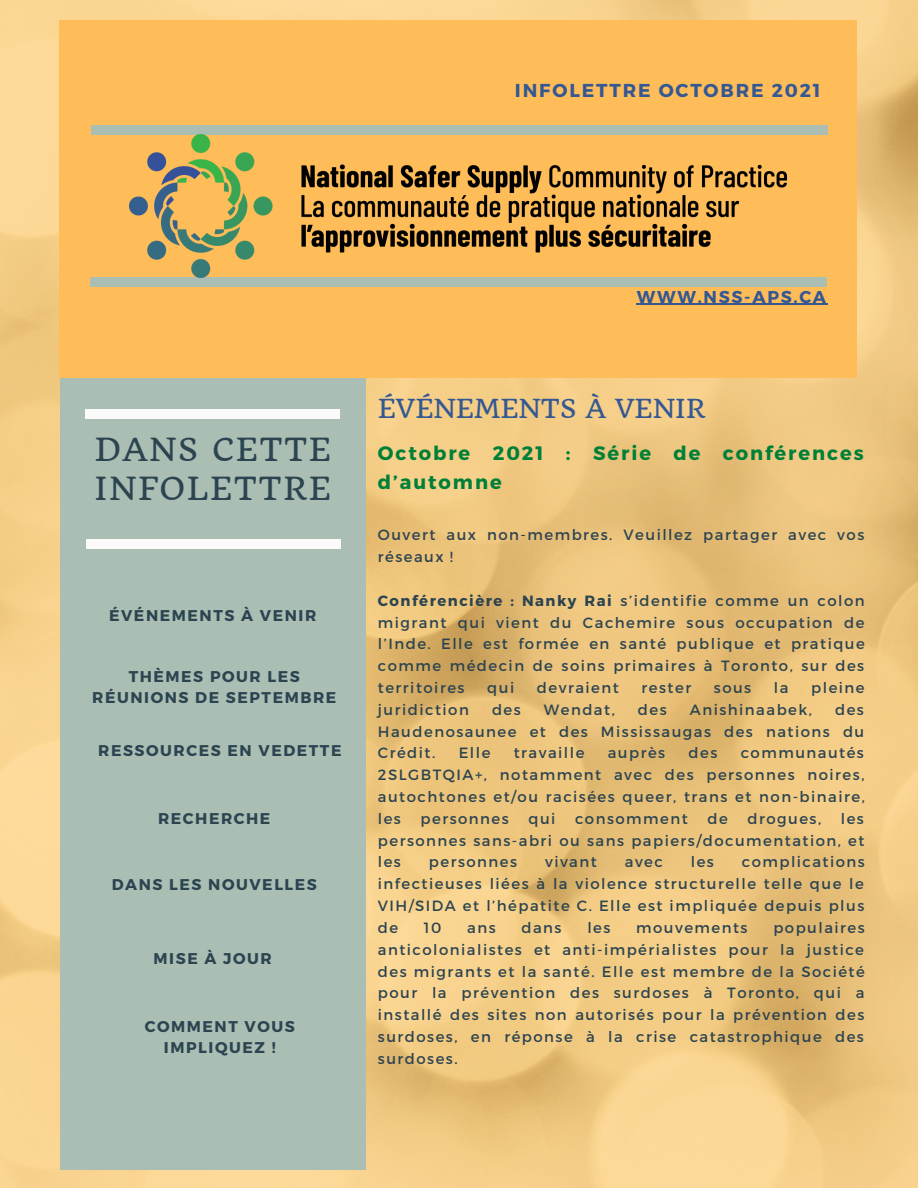
<style>
.page{position:relative;width:918px;height:1188px;background:#fff}
.page>*{position:absolute;margin:0;border:0;box-sizing:border-box;transform-origin:0 0}
.t1{font:31.2px/39.2px "Quando";letter-spacing:.05em;color:#2c4450}
.t2{font:25.65px "Quando";color:#355893}
.t3{font:700 19.5px/28.7px "Montserrat";letter-spacing:.1em;color:#008037}
.t4{font:700 18.75px "Montserrat";letter-spacing:.1em;color:#355893}
.t5{font:700 17.1px "Montserrat";letter-spacing:.1em;color:#355893}
.t6{font:700 15.6px/21.1px "Montserrat";letter-spacing:.1em;color:#2c4450;text-align:center}
.t7{font:14.85px/21.8px "Montserrat";letter-spacing:.1em;color:#2c4450;text-align:justify}
.s1{font-weight:700}
</style>
<div class="page">
<img style="left:0;top:0;width:918px;height:1188px">
<div style="left:60px;top:20px;width:797px;height:358px;background:#ffbd59"></div>
<div style="left:60px;top:378px;width:305px;height:792px;background:#aabeb3"></div>
<div style="left:91px;top:126px;width:736px;height:9px;background:#aabeb3"></div>
<div style="left:90px;top:278px;width:737px;height:9px;background:#aabeb3"></div>
<div style="left:85px;top:409px;width:254px;height:9px;background:#fafafa"></div>
<div style="left:86px;top:539px;width:255px;height:9px;background:#fafafa"></div>
<img style="left:130px;top:134px;width:657px;height:143px">
<hr style="left:637px;top:304px;width:191px;height:1px;background:#355893">
<p class="t4" style="left:515px;top:78px;width:307px">INFOLETTRE OCTOBRE 2021</p>
<p class="t5" style="left:637px;top:285px;width:191px">WWW.NSS-APS.CA</p>
<p class="t1" style="left:95px;top:430px;width:238px">DANS CETTE<br>INFOLETTRE</p>
<p class="t6" style="left:109px;top:604px;width:209px">ÉVÉNEMENTS À VENIR</p>
<p class="t6" style="left:92px;top:665px;width:246px">THÈMES POUR LES<br>RÉUNIONS DE SEPTEMBRE</p>
<p class="t6" style="left:98px;top:739px;width:245px">RESSOURCES EN VEDETTE</p>
<p class="t6" style="left:158px;top:807px;width:114px">RECHERCHE</p>
<p class="t6" style="left:112px;top:873px;width:207px">DANS LES NOUVELLES</p>
<p class="t6" style="left:154px;top:947px;width:120px">MISE À JOUR</p>
<p class="t6" style="left:145px;top:1015px;width:152px">COMMENT VOUS<br>IMPLIQUEZ !</p>
<p class="t2" style="left:378px;top:393px;width:329px">ÉVÉNEMENTS À VENIR</p>
<p class="t3" style="left:378px;top:438px;width:487px">Octobre 2021 : Série de conférences d’automne</p>
<p class="t7" style="left:378px;top:523px;width:488px">Ouvert aux non-membres. Veuillez partager avec vos réseaux !</p>
<p class="t7" style="left:378px;top:589px;width:489px"><span class="s1">Conférencière : Nanky Rai</span> s’identifie comme un colon migrant qui vient du Cachemire sous occupation de l’Inde. Elle est formée en santé publique et pratique comme médecin de soins primaires à Toronto, sur des territoires</p>
<p class="t7" style="left:487px;top:676px;width:29px">qui</p>
<p class="t7" style="left:537px;top:676px;width:83px">devraient</p>
<p class="t7" style="left:642px;top:676px;width:51px">rester</p>
<p class="t7" style="left:714px;top:676px;width:39px">sous</p>
<p class="t7" style="left:774px;top:676px;width:16px">la</p>
<p class="t7" style="left:811px;top:676px;width:55px">pleine</p>
<p class="t7" style="left:378px;top:698px;width:93px">juridiction</p>
<p class="t7" style="left:492px;top:698px;width:30px">des</p>
<p class="t7" style="left:544px;top:698px;width:72px">Wendat,</p>
<p class="t7" style="left:638px;top:698px;width:30px">des</p>
<p class="t7" style="left:690px;top:698px;width:124px">Anishinaabek,</p>
<p class="t7" style="left:378px;top:698px;width:488px;text-indent:457px">des Haudenosaunee et des Mississaugas des nations du Crédit.</p>
<p class="t7" style="left:459px;top:742px;width:33px">Elle</p>
<p class="t7" style="left:514px;top:742px;width:72px">travaille</p>
<p class="t7" style="left:608px;top:742px;width:59px">auprès</p>
<p class="t7" style="left:689px;top:742px;width:30px">des</p>
<p class="t7" style="left:378px;top:742px;width:488px;text-indent:363px">communautés 2SLGBTQIA+, notamment avec des personnes noires, autochtones et/ou racisées queer, trans et non-binaire, les</p>
<p class="t7" style="left:421px;top:807px;width:90px">personnes</p>
<p class="t7" style="left:528px;top:807px;width:29px">qui</p>
<p class="t7" style="left:575px;top:807px;width:114px">consomment</p>
<p class="t7" style="left:707px;top:807px;width:22px">de</p>
<p class="t7" style="left:747px;top:807px;width:75px">drogues,</p>
<p class="t7" style="left:378px;top:807px;width:488px;text-indent:463px">les personnes sans-abri ou sans papiers/documentation, et les</p>
<p class="t7" style="left:378px;top:851px;width:489px;text-indent:364px">complications infectieuses liées à la violence structurelle telle que le VIH/SIDA et l’hépatite C. Elle est impliquée depuis plus de</p>
<p class="t7" style="left:429px;top:851px;width:90px">personnes</p>
<p class="t7" style="left:545px;top:851px;width:53px">vivant</p>
<p class="t7" style="left:625px;top:851px;width:40px">avec</p>
<p class="t7" style="left:691px;top:851px;width:25px">les</p>
<p class="t7" style="left:378px;top:916px;width:489px;text-indent:395px">populaires anticolonialistes et anti-impérialistes pour la justice des migrants et la santé. Elle est membre de la Société pour la prévention des surdoses à Toronto, qui a installé des sites non autorisés pour la prévention des surdoses, en réponse à la crise catastrophique des surdoses.</p>
<p class="t7" style="left:424px;top:916px;width:19px">10</p>
<p class="t7" style="left:467px;top:916px;width:30px">ans</p>
<p class="t7" style="left:521px;top:916px;width:42px">dans</p>
<p class="t7" style="left:587px;top:916px;width:25px">les</p>
<p class="t7" style="left:636px;top:916px;width:113px">mouvements</p>
</div>
